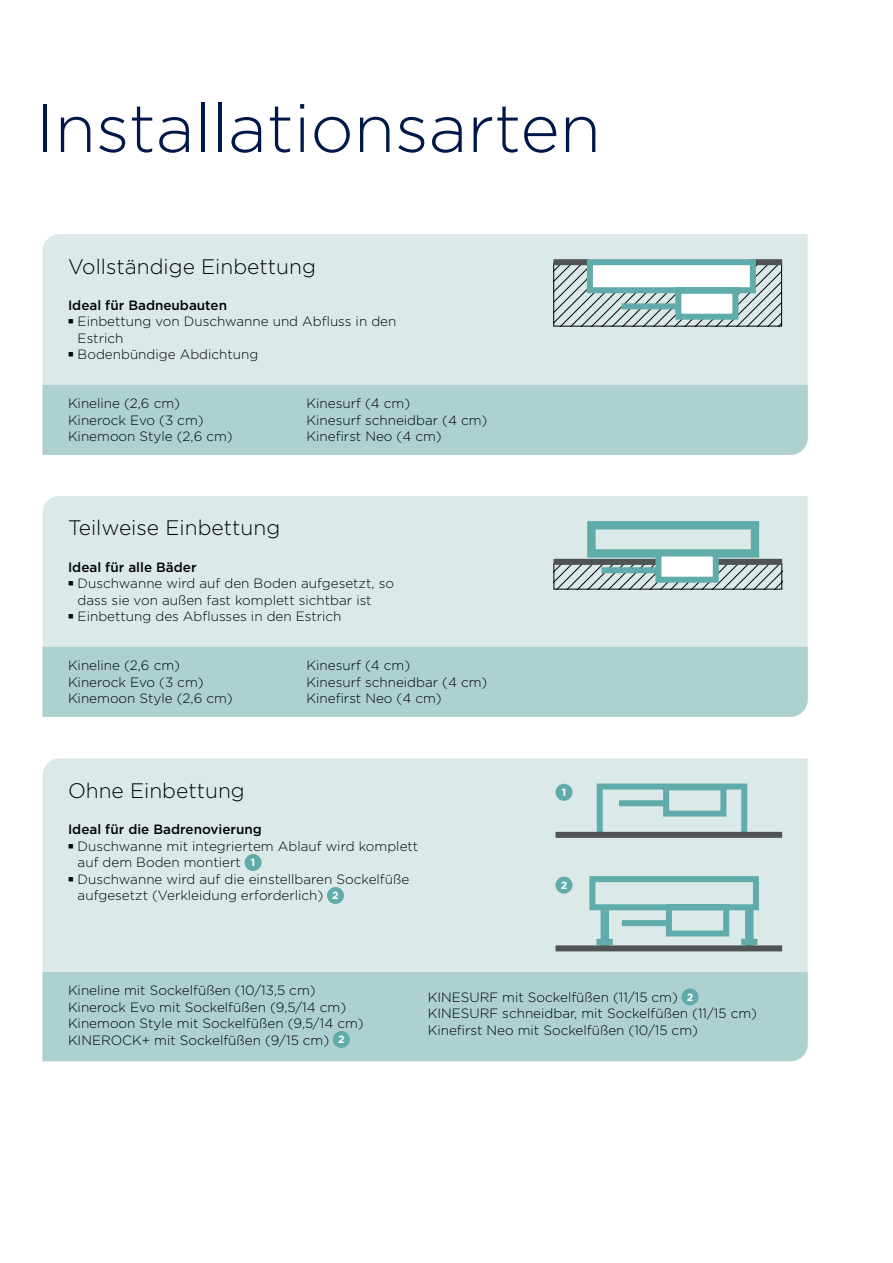
<style>
.page{position:relative;width:893px;height:1263px;background:#fff}
.page>*{position:absolute;margin:0;border:0;box-sizing:border-box;transform-origin:0 0}
.t1{font:300 67.5px "Gotham";color:#001849}
.t2{font:300 21px "Gotham";color:#000207}
.t3{font:300 13.5px/16.5px "Gotham";color:#000207}
.t4{font:500 13.5px "Gotham";color:#000207}
.t5{font:700 10.5px "Gotham";color:#fff}
.s1{font-weight:700;font-size:10.5px;color:#fff}
</style>
<div class="page">
<div style="left:43px;top:234px;width:765px;height:151px;background:#dce9e9"></div>
<div style="left:43px;top:496px;width:765px;height:151px;background:#dce9e9"></div>
<div style="left:43px;top:758px;width:765px;height:214px;background:#dce9e9"></div>
<div style="left:43px;top:385px;width:765px;height:70px;background:#aed1d0"></div>
<div style="left:43px;top:647px;width:765px;height:70px;background:#aed1d0"></div>
<div style="left:43px;top:972px;width:765px;height:89px;background:#aed1d0"></div>
<svg style="left:553px;top:256px;width:229px;height:71px"></svg>
<div style="left:245px;top:854px;width:17px;height:17px;background:#60acaa;border-radius:50%"></div>
<div style="left:327px;top:887px;width:17px;height:17px;background:#60acaa;border-radius:50%"></div>
<div style="left:333px;top:1031px;width:17px;height:17px;background:#60acaa;border-radius:50%"></div>
<div style="left:681px;top:988px;width:17px;height:17px;background:#60acaa;border-radius:50%"></div>
<svg style="left:553px;top:521px;width:229px;height:68px;background:#b4cdcd"></svg>
<svg style="left:594px;top:548px;width:156px;height:293px"></svg>
<div style="left:555px;top:832px;width:227px;height:6px;background:#505356"></div>
<svg style="left:586px;top:873px;width:176px;height:66px;background:#b8d7d6"></svg>
<div style="left:600px;top:908px;width:9px;height:38px;background:#60acaa"></div>
<div style="left:745px;top:908px;width:8px;height:38px;background:#60acaa"></div>
<div style="left:596px;top:939px;width:17px;height:6px;border:2px solid #60acaa"></div>
<div style="left:741px;top:939px;width:16px;height:6px;border:2px solid #60acaa"></div>
<div style="left:555px;top:945px;width:227px;height:6px;background:#505356"></div>
<div style="left:555px;top:784px;width:17px;height:17px;background:#60acaa;border-radius:50%"></div>
<div style="left:555px;top:877px;width:17px;height:17px;background:#60acaa;border-radius:50%"></div>
<svg style="left:69px;top:319px;width:4px;height:5px"></svg>
<svg style="left:69px;top:352px;width:4px;height:5px"></svg>
<svg style="left:69px;top:581px;width:4px;height:5px"></svg>
<svg style="left:69px;top:614px;width:4px;height:5px"></svg>
<svg style="left:69px;top:844px;width:4px;height:4px"></svg>
<svg style="left:69px;top:877px;width:4px;height:4px"></svg>
<h1 class="t1" style="left:36px;top:101px;width:566px">Installationsarten</h1>
<h2 class="t2" style="left:68px;top:258px;width:249px">Vollständige Einbettung</h2>
<p class="t4" style="left:68px;top:300px;width:161px">Ideal für Badneubauten</p>
<p class="t3" style="left:78px;top:314px;width:320px">Einbettung von Duschwanne und Abfluss in den<br>Estrich<br>Bodenbündige Abdichtung</p>
<p class="t3" style="left:68px;top:396px;width:166px">Kineline (2,6 cm)<br>Kinerock Evo (3 cm)<br>Kinemoon Style (2,6 cm)</p>
<p class="t3" style="left:307px;top:396px;width:182px">Kinesurf (4 cm)<br>Kinesurf schneidbar (4 cm)<br>Kinefirst Neo (4 cm)</p>
<h2 class="t2" style="left:68px;top:520px;width:214px">Teilweise Einbettung</h2>
<p class="t4" style="left:68px;top:562px;width:130px">Ideal für alle Bäder</p>
<p class="t3" style="left:78px;top:576px;width:318px">Duschwanne wird auf den Boden aufgesetzt, so dass sie von außen fast komplett sichtbar ist<br>Einbettung des Abflusses in den Estrich</p>
<p class="t3" style="left:68px;top:658px;width:166px">Kineline (2,6 cm)<br>Kinerock Evo (3 cm)<br>Kinemoon Style (2,6 cm)</p>
<p class="t3" style="left:307px;top:658px;width:182px">Kinesurf (4 cm)<br>Kinesurf schneidbar (4 cm)<br>Kinefirst Neo (4 cm)</p>
<h2 class="t2" style="left:68px;top:782px;width:178px">Ohne Einbettung</h2>
<p class="t4" style="left:68px;top:824px;width:195px">Ideal für die Badrenovierung</p>
<p class="t3" style="left:78px;top:839px;width:342px">Duschwanne mit integriertem Ablauf wird komplett auf dem Boden montiert <span class="s1">1<br></span>Duschwanne wird auf die einstellbaren Sockelfüße aufgesetzt (Verkleidung erforderlich) <span class="s1">2</span></p>
<p class="t5" style="left:562px;top:788px;width:6px">1</p>
<p class="t5" style="left:561px;top:881px;width:8px">2</p>
<p class="t3" style="left:68px;top:983px;width:297px">Kineline mit Sockelfüßen (10/13,5 cm)<br>Kinerock Evo mit Sockelfüßen (9,5/14 cm)<br>Kinemoon Style mit Sockelfüßen (9,5/14 cm)<br>KINEROCK+ mit Sockelfüßen (9/15 cm) <span class="s1">2</span></p>
<p class="t3" style="left:428px;top:990px;width:331px">KINESURF mit Sockelfüßen (11/15 cm) <span class="s1">2<br></span>KINESURF schneidbar, mit Sockelfüßen (11/15 cm)<br>Kinefirst Neo mit Sockelfüßen (10/15 cm)</p>
</div>
